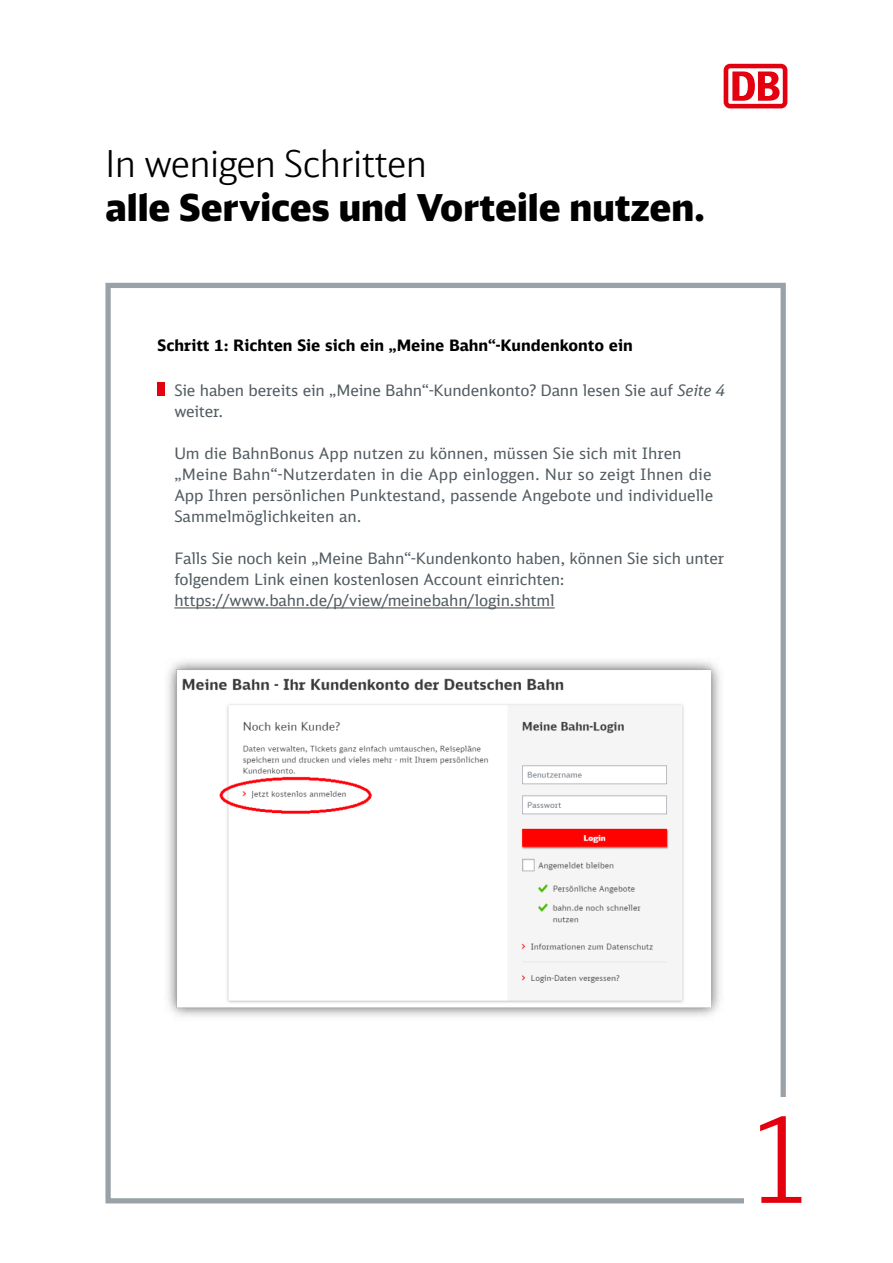
<style>
.page{position:relative;width:893px;height:1263px;background:#fff}
.page>*{position:absolute;margin:0;border:0;box-sizing:border-box;transform-origin:0 0}
.t1{font:300 118.35px "DB Head";color:#e3000f}
.t2{font:900 37.05px "DB Head";color:#000}
.t3{font:300 37.05px "DB Head";color:#000}
.t4{font:15.75px/21px "DB Sans";letter-spacing:-.01em;color:#525c61}
.t5{font:700 15.75px "DB Sans";color:#000}
.s1{font-style:italic}
</style>
<div class="page">
<div style="left:105px;top:283px;width:681px;height:920px;border:5px solid #9aa2a7"></div>
<div style="left:744px;top:1097px;width:64px;height:117px;background:#fff"></div>
<div style="left:724px;top:64px;width:63px;height:44px;background:#e3000f;border-radius:6px"></div>
<div style="left:728px;top:68px;width:55px;height:36px;background:#fff;border-radius:2px"></div>
<svg style="left:732px;top:71px;width:47px;height:30px"></svg>
<hr style="left:174px;top:607px;width:381px;height:1px;background:#525c61">
<div style="left:157px;top:382px;width:7px;height:14px;background:#e3000f"></div>
<img style="left:167px;top:660px;width:554px;height:357px">
<h2 class="t3" style="left:105px;top:141px;width:323px">In wenigen Schritten</h2>
<h2 class="t2" style="left:105px;top:184px;width:601px">alle Services und Vorteile nutzen.</h2>
<p class="t5" style="left:157px;top:335px;width:477px">Schritt 1: Richten Sie sich ein „Meine Bahn“-Kundenkonto ein</p>
<p class="t4" style="left:174px;top:379px;width:552px">Sie haben bereits ein „Meine Bahn“-Kundenkonto? Dann lesen Sie auf <span class="s1">Seite 4 </span>weiter.</p>
<p class="t4" style="left:174px;top:442px;width:540px">Um die BahnBonus App nutzen zu können, müssen Sie sich mit Ihren „Meine Bahn“-Nutzerdaten in die App einloggen. Nur so zeigt Ihnen die App Ihren persönlichen Punktestand, passende Angebote und individuelle Sammelmöglichkeiten an.</p>
<p class="t4" style="left:174px;top:547px;width:551px">Falls Sie noch kein „Meine Bahn“-Kundenkonto haben, können Sie sich unter folgendem Link einen kostenlosen Account einrichten: https://www.bahn.de/p/view/meinebahn/login.shtml</p>
<h1 class="t1" style="left:755px;top:1088px;width:51px">1</h1>
</div>
